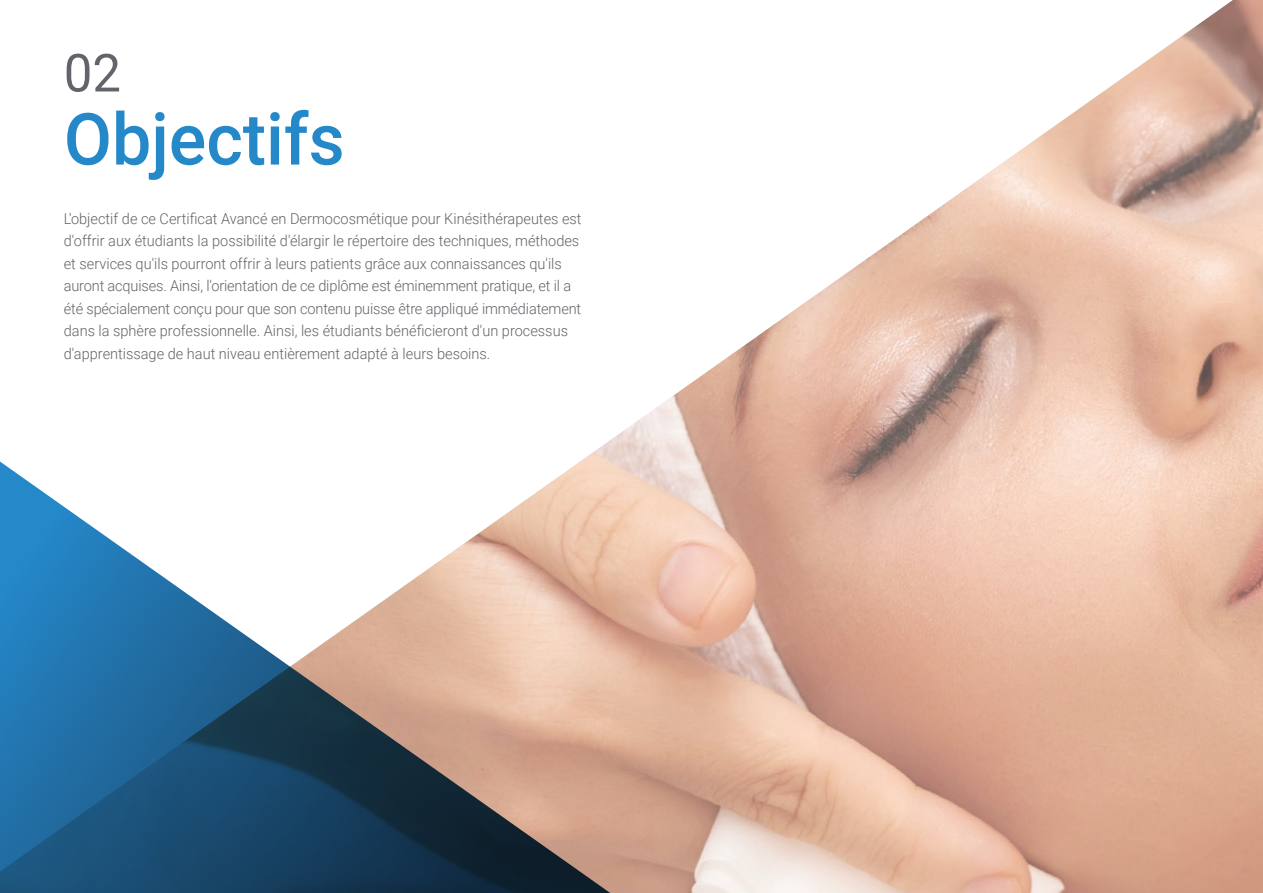
<style>
.page{position:relative;width:1263px;height:893px;background:#fff}
.page>*{position:absolute;margin:0;border:0;box-sizing:border-box;transform-origin:0 0}
.t1{font:500 72px "Roboto";color:#2488c9}
.t2{font:52.5px "Roboto";color:#61646a}
.t3{font:300 15px/22.5px "Roboto";color:#61646a}
</style>
<div class="page">
<img style="left:602px;top:0;width:661px;height:893px">
<svg style="left:0;top:446px;width:640px;height:447px"></svg>
<h2 class="t2" style="left:64px;top:36px;width:59px">02</h2>
<h1 class="t1" style="left:64px;top:89px;width:282px">Objectifs</h1>
<p class="t3" style="left:64px;top:207px;width:519px">L'objectif de ce Certificat Avancé en Dermocosmétique pour Kinésithérapeutes est d'offrir aux étudiants la possibilité d'élargir le répertoire des techniques, méthodes et services qu'ils pourront offrir à leurs patients grâce aux connaissances qu'ils auront acquises. Ainsi, l'orientation de ce diplôme est éminemment pratique, et il a été spécialement conçu pour que son contenu puisse être appliqué immédiatement dans la sphère professionnelle. Ainsi, les étudiants bénéficieront d'un processus d'apprentissage de haut niveau entièrement adapté à leurs besoins.</p>
</div>
